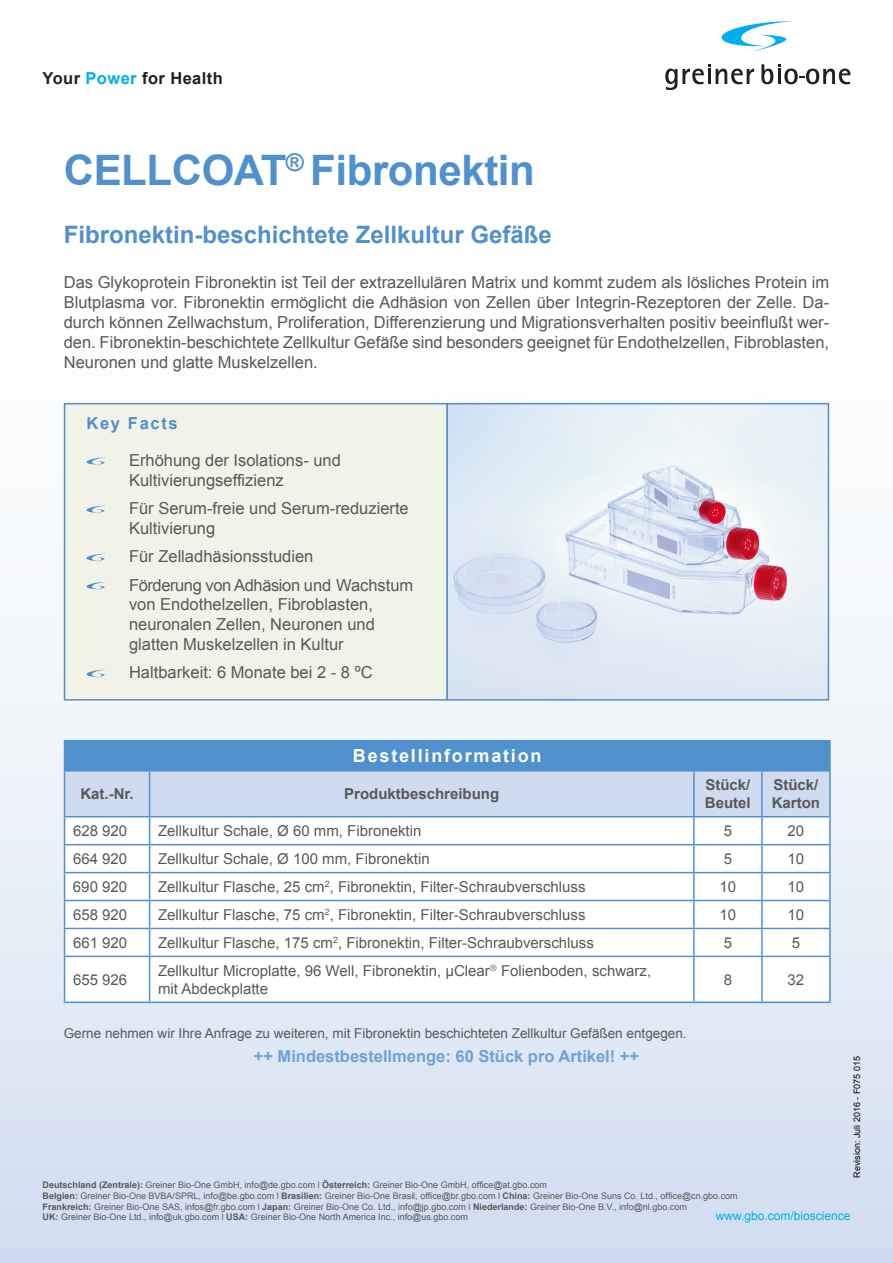
<style>
.page{position:relative;width:893px;height:1263px;background:#fff}
.page>*{position:absolute;margin:0;border:0;box-sizing:border-box;transform-origin:0 0}
.t1{font:700 42px "Arial";letter-spacing:-.01em;color:#5090cc}
.t2{font:700 24px "Arial";color:#5090cc}
.t3{font:700 18px "Arial";letter-spacing:.1em;color:#fff}
.t4{font:16.5px/19.8px "Arial";color:#57585a}
.t5{font:700 16.5px "Arial";color:#71a1d5}
.t6{font:700 16.5px "Arial";letter-spacing:.025em;color:#231f20}
.t7{font:700 16.5px "Arial";letter-spacing:.1em;color:#5090cc}
.t8{font:15px/18px "Arial";color:#57585a}
.t9{font:700 15px/18px "Arial";color:#57585a}
.t10{font:13.5px "Arial";color:#57585a}
.t11{font:12px "Arial";color:#00aeef}
.t12{font:9px/10.8px "Arial";color:#57585a}
.t13{font:9px "Arial";color:#0c0806}
.s1{color:#00aeef}
.s2{font-weight:700}
</style>
<div class="page">
<div style="left:0;top:0;width:893px;height:1263px;background:linear-gradient(to bottom,#fff,#d8e3f3)"></div>
<svg style="left:721px;top:21px;width:73px;height:31px"></svg>
<svg style="left:665px;top:64px;width:89px;height:26px"></svg>
<svg style="left:761px;top:64px;width:89px;height:20px"></svg>
<img style="left:449px;top:406px;width:377px;height:292px">
<div style="left:446px;top:403px;width:383px;height:298px;border:2px solid #5090cc"></div>
<svg style="left:65px;top:957px;width:764px;height:44px"></svg>
<hr style="left:829px;top:817px;width:2px;height:27px;background:#5090cc">
<hr style="left:762px;top:844px;width:69px;height:1px;background:#5090cc">
<hr style="left:829px;top:845px;width:2px;height:27px;background:#5090cc">
<hr style="left:762px;top:872px;width:69px;height:1px;background:#5090cc">
<hr style="left:829px;top:873px;width:2px;height:27px;background:#5090cc">
<hr style="left:762px;top:900px;width:69px;height:1px;background:#5090cc">
<hr style="left:829px;top:901px;width:2px;height:27px;background:#5090cc">
<hr style="left:762px;top:928px;width:69px;height:1px;background:#5090cc">
<hr style="left:829px;top:929px;width:2px;height:27px;background:#5090cc">
<hr style="left:64px;top:956px;width:86px;height:1px;background:#5090cc">
<hr style="left:150px;top:956px;width:544px;height:1px;background:#5090cc">
<hr style="left:694px;top:956px;width:68px;height:1px;background:#5090cc">
<hr style="left:762px;top:956px;width:69px;height:1px;background:#5090cc">
<hr style="left:761px;top:957px;width:2px;height:44px;background:#5090cc">
<hr style="left:829px;top:957px;width:2px;height:44px;background:#5090cc">
<hr style="left:64px;top:1001px;width:86px;height:2px;background:#5090cc">
<hr style="left:150px;top:1001px;width:544px;height:2px;background:#5090cc">
<hr style="left:694px;top:1001px;width:68px;height:2px;background:#5090cc">
<hr style="left:762px;top:1001px;width:69px;height:2px;background:#5090cc">
<hr style="left:64px;top:957px;width:1px;height:44px;background:#5090cc">
<hr style="left:149px;top:957px;width:1px;height:44px;background:#5090cc">
<hr style="left:693px;top:957px;width:2px;height:44px;background:#5090cc">
<hr style="left:64px;top:740px;width:86px;height:1px;background:#5090cc">
<svg style="left:64px;top:741px;width:766px;height:215px"></svg>
<hr style="left:150px;top:740px;width:544px;height:1px;background:#5090cc">
<hr style="left:694px;top:740px;width:68px;height:1px;background:#5090cc">
<hr style="left:762px;top:740px;width:69px;height:1px;background:#5090cc">
<hr style="left:829px;top:741px;width:2px;height:29px;background:#5090cc">
<hr style="left:64px;top:770px;width:86px;height:1px;background:#5090cc">
<hr style="left:64px;top:771px;width:1px;height:45px;background:#5090cc">
<hr style="left:762px;top:770px;width:69px;height:1px;background:#5090cc">
<hr style="left:829px;top:771px;width:2px;height:45px;background:#5090cc">
<hr style="left:64px;top:816px;width:86px;height:1px;background:#5090cc">
<hr style="left:762px;top:816px;width:69px;height:1px;background:#5090cc">
<hr style="left:150px;top:770px;width:544px;height:1px;background:#5090cc">
<hr style="left:149px;top:771px;width:1px;height:45px;background:#5090cc">
<hr style="left:150px;top:816px;width:544px;height:1px;background:#5090cc">
<hr style="left:694px;top:770px;width:68px;height:1px;background:#5090cc">
<hr style="left:693px;top:771px;width:2px;height:45px;background:#5090cc">
<hr style="left:761px;top:771px;width:2px;height:45px;background:#5090cc">
<hr style="left:694px;top:816px;width:68px;height:1px;background:#5090cc">
<div style="left:65px;top:404px;width:382px;height:296px;background:#f2f3e8"></div>
<svg style="left:86px;top:457px;width:20px;height:9px"></svg>
<svg style="left:86px;top:506px;width:19px;height:8px"></svg>
<svg style="left:86px;top:554px;width:19px;height:8px"></svg>
<svg style="left:86px;top:582px;width:20px;height:8px"></svg>
<svg style="left:86px;top:670px;width:19px;height:8px"></svg>
<div style="left:64px;top:403px;width:384px;height:298px;border:2px solid #5090cc"></div>
<p class="t6" style="left:43px;top:67px;width:182px">Your <span class="s1">Power</span> for Health</p>
<h1 class="t1" style="left:64px;top:143px;width:473px">CELLCOAT<sup>®</sup> Fibronektin</h1>
<h2 class="t2" style="left:64px;top:218px;width:490px">Fibronektin-beschichtete Zellkultur Gefäße</h2>
<p class="t4" style="left:64px;top:273px;width:767px;text-align:justify">Das Glykoprotein Fibronektin ist Teil der extrazellulären Matrix und kommt zudem als lösliches Protein im Blutplasma vor. Fibronektin ermöglicht die Adhäsion von Zellen über Integrin-Rezeptoren der Zelle. Da&shy;durch können Zellwachstum, Proliferation, Differenzierung und Migrationsverhalten positiv beeinflußt wer&shy;den. Fibronektin-beschichtete Zellkultur Gefäße sind besonders geeignet für Endothelzellen, Fibroblasten, Neuronen und glatte Muskelzellen.</p>
<p class="t7" style="left:87px;top:412px;width:93px">Key Facts</p>
<p class="t4" style="left:129px;top:450px;width:213px">Erhöhung der Isolations- und<br>Kultivierungseffizienz</p>
<p class="t4" style="left:129px;top:499px;width:281px">Für Serum-freie und Serum-reduzierte<br>Kultivierung</p>
<p class="t4" style="left:129px;top:542px;width:286px;line-height:28.3px">Für Zelladhäsionsstudien<br>Förderung von Adhäsion und Wachstum</p>
<p class="t4" style="left:129px;top:595px;width:247px;text-align:justify">von Endothelzellen, Fibroblasten, neuronalen Zellen, Neuronen und glatten Muskelzellen in Kultur</p>
<p class="t4" style="left:129px;top:663px;width:245px">Haltbarkeit: 6 Monate bei 2 - 8 ºC</p>
<p class="t3" style="left:353px;top:744px;width:190px">Bestellinformation</p>
<p class="t9" style="left:80px;top:785px;width:55px">Kat.-Nr.</p>
<p class="t9" style="left:344px;top:785px;width:157px">Produktbeschreibung</p>
<p class="t9" style="left:705px;top:776px;width:47px">Stück/<br>Beutel</p>
<p class="t9" style="left:772px;top:776px;width:50px">Stück/<br>Karton</p>
<p class="t8" style="left:73px;top:822px;width:56px">628 920</p>
<p class="t8" style="left:158px;top:822px;width:265px">Zellkultur Schale, Ø 60 mm, Fibronektin</p>
<p class="t8" style="left:724px;top:822px;width:10px">5</p>
<p class="t8" style="left:787px;top:822px;width:18px">20</p>
<p class="t8" style="left:73px;top:850px;width:56px">664 920</p>
<p class="t8" style="left:158px;top:850px;width:273px">Zellkultur Schale, Ø 100 mm, Fibronektin</p>
<p class="t8" style="left:724px;top:850px;width:10px">5</p>
<p class="t8" style="left:787px;top:850px;width:18px">10</p>
<p class="t8" style="left:73px;top:878px;width:56px">690 920</p>
<p class="t8" style="left:158px;top:878px;width:429px">Zellkultur Flasche, 25 cm<sup>2</sup>, Fibronektin, Filter-Schraubverschluss</p>
<p class="t8" style="left:719px;top:878px;width:18px">10</p>
<p class="t8" style="left:788px;top:878px;width:18px">10</p>
<p class="t8" style="left:73px;top:906px;width:56px">658 920</p>
<p class="t8" style="left:158px;top:906px;width:429px">Zellkultur Flasche, 75 cm<sup>2</sup>, Fibronektin, Filter-Schraubverschluss</p>
<p class="t8" style="left:719px;top:906px;width:18px">10</p>
<p class="t8" style="left:788px;top:906px;width:18px">10</p>
<p class="t8" style="left:73px;top:934px;width:56px">661 920</p>
<p class="t8" style="left:158px;top:934px;width:437px">Zellkultur Flasche, 175 cm<sup>2</sup>, Fibronektin, Filter-Schraubverschluss</p>
<p class="t8" style="left:724px;top:934px;width:10px">5</p>
<p class="t8" style="left:792px;top:934px;width:10px">5</p>
<p class="t8" style="left:73px;top:971px;width:56px">655 926</p>
<p class="t8" style="left:158px;top:962px;width:495px">Zellkultur Microplatte, 96 Well, Fibronektin, µClear<sup>®</sup> Folienboden, schwarz, mit Abdeckplatte</p>
<p class="t8" style="left:724px;top:971px;width:10px">8</p>
<p class="t8" style="left:788px;top:971px;width:18px">32</p>
<p class="t10" style="left:64px;top:1024px;width:624px">Gerne nehmen wir Ihre Anfrage zu weiteren, mit Fibronektin beschichteten Zellkultur Gefäßen entgegen.</p>
<p class="t5" style="left:254px;top:1045px;width:387px">++ Mindestbestellmenge: 60 Stück pro Artikel! ++</p>
<p class="t13" style="left:851px;top:1178px;width:123px;rotate:-90deg">Revision: Juli 2016 - F075 015</p>
<p class="t12" style="left:43px;top:1179px;width:697px"><span class="s2">Deutschland (Zentrale):</span> Greiner Bio-One GmbH, info@de.gbo.com l <span class="s2">Österreich:</span> Greiner Bio-One GmbH, office@at.gbo.com<br><span class="s2">Belgien:</span> Greiner Bio-One BVBA/SPRL, info@be.gbo.com l <span class="s2">Brasilien:</span> Greiner Bio-One Brasil, office@br.gbo.com l <span class="s2">China:</span> Greiner Bio-One Suns Co. Ltd., office@cn.gbo.com <span class="s2">Frankreich:</span> Greiner Bio-One SAS, infos@fr.gbo.com l <span class="s2">Japan:</span> Greiner Bio-One Co. Ltd., info@jp.gbo.com l <span class="s2">Niederlande:</span> Greiner Bio-One B.V., info@nl.gbo.com<br><span class="s2">UK:</span> Greiner Bio-One Ltd., info@uk.gbo.com l <span class="s2">USA:</span> Greiner Bio-One North America Inc., info@us.gbo.com</p>
<p class="t11" style="left:716px;top:1207px;width:136px">www.gbo.com/bioscience</p>
</div>
